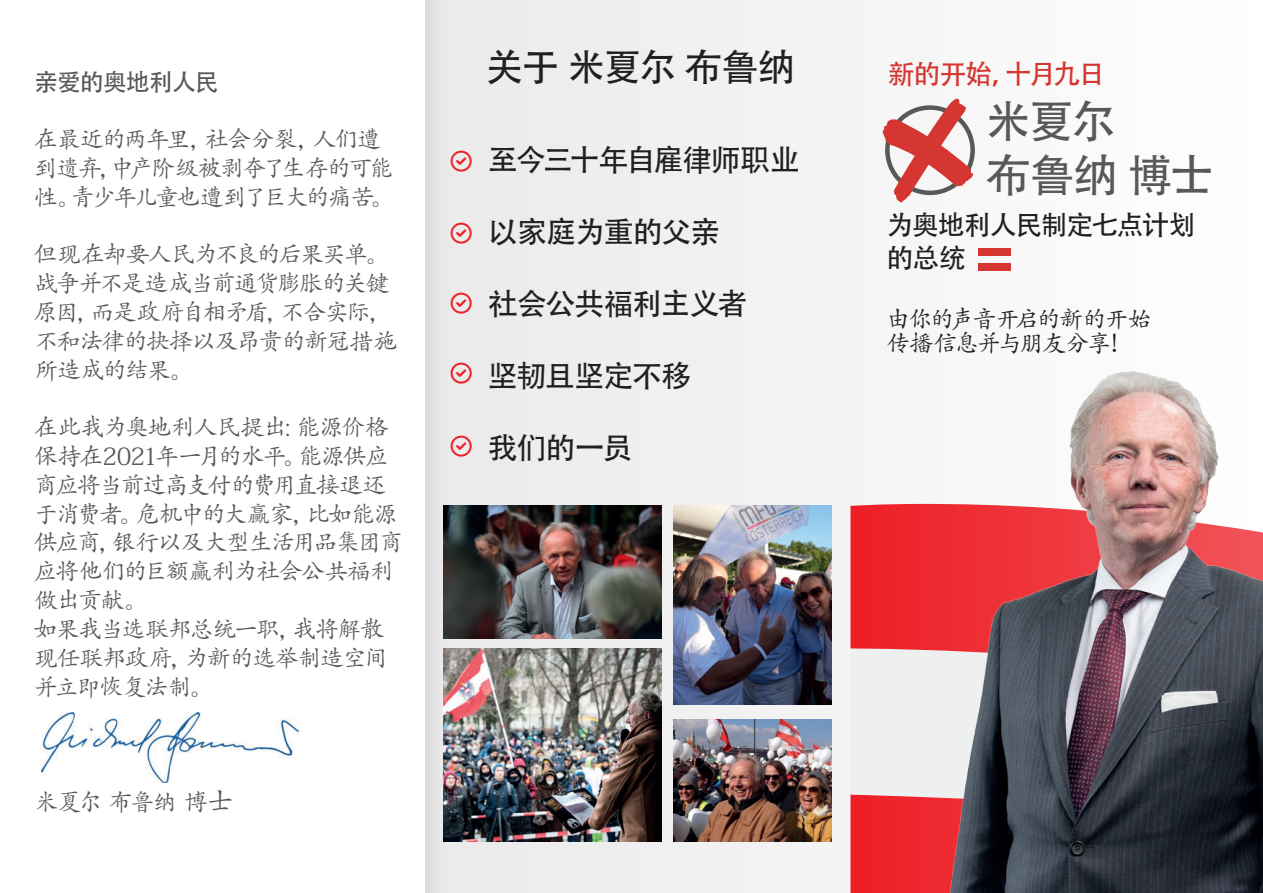
<style>
.page{position:relative;width:1263px;height:893px;background:#fff}
.page>*{position:absolute;margin:0;border:0;box-sizing:border-box;transform-origin:0 0}
.t1{font:45px/54px "Adobe Heiti Std";letter-spacing:-.055em;color:#57585a}
.t2{font:37.5px "Adobe Heiti Std";letter-spacing:-.045em;color:#231f20}
.t3{font:30px "Adobe Heiti Std";letter-spacing:-.04em;color:#231f20}
.t4{font:27px/32.4px "Adobe Heiti Std";letter-spacing:-.055em;color:#231f20}
.t5{font:27px "Adobe Heiti Std";letter-spacing:-.055em;color:#d53631}
.t6{font:24px/28.8px "Adobe Kaiti Std";letter-spacing:-.07em;color:#57585a}
.t7{font:24px/24px "Adobe Kaiti Std";letter-spacing:-.09em;color:#231f20}
.t8{font:24px "Adobe Heiti Std";letter-spacing:-.05em;color:#57585a}
.s1{font-size:27px}
</style>
<div class="page">
<div style="left:419px;top:0;width:844px;height:893px;background:#f2f2f2"></div>
<img style="left:41px;top:713px;width:258px;height:69px">
<img style="left:673px;top:506px;width:158px;height:198px">
<img style="left:673px;top:719px;width:158px;height:122px">
<img style="left:443px;top:649px;width:219px;height:192px">
<img style="left:443px;top:506px;width:219px;height:133px">
<svg style="left:850px;top:504px;width:73px;height:389px;fill:#ee252c"></svg>
<svg style="left:882px;top:98px;width:93px;height:105px"></svg>
<div style="left:978px;top:248px;width:33px;height:8px;background:#d53631"></div>
<div style="left:978px;top:263px;width:33px;height:7px;background:#d53631"></div>
<img style="left:923px;top:334px;width:340px;height:559px">
<p class="t8" style="left:34px;top:67px;width:186px">亲爱的奥地利人民</p>
<p class="t6" style="left:34px;top:125px;width:363px">在最近的两年里，社会分裂，人们遭到遗弃，中产阶级被剥夺了生存的可能性。青少年儿童也遭到了巨大的痛苦。</p>
<p class="t6" style="left:34px;top:240px;width:365px">但现在却要人民为不良的后果买单。战争并不是造成当前通货膨胀的关键原因，而是政府自相矛盾，不合实际，不和法律的抉择以及昂贵的新冠措施所造成的结果。</p>
<p class="t6" style="left:34px;top:413px;width:371px">在此我为奥地利人民提出: 能源价格保持在2021年一月的水平。能源供应商应将当前过高支付的费用直接退还于消费者。危机中的大赢家，比如能源供应商，银行以及大型生活用品集团商应将他们的巨额赢利为社会公共福利做出贡献。<br>如果我当选联邦总统一职，我将解散现任联邦政府，为新的选举制造空间并立即恢复法制。</p>
<p class="t6" style="left:34px;top:788px;width:201px">米夏尔 布鲁纳 博<span class="s1">士</span></p>
<h2 class="t2" style="left:486px;top:45px;width:311px">关于 米夏尔 布鲁纳</h2>
<p class="t3" style="left:488px;top:142px;width:313px">至今三十年自雇律师职业</p>
<p class="t3" style="left:488px;top:214px;width:234px">以家庭为重的父亲</p>
<p class="t3" style="left:488px;top:286px;width:261px">社会公共福利主义者</p>
<p class="t3" style="left:488px;top:358px;width:205px">坚韧且坚定不移</p>
<p class="t3" style="left:488px;top:430px;width:146px">我们的一员</p>
<p class="t5" style="left:888px;top:58px;width:219px">新的开始，十月九日</p>
<h1 class="t1" style="left:985px;top:95px;width:230px">米夏尔<br>布鲁纳 博士</h1>
<p class="t4" style="left:887px;top:210px;width:311px">为奥地利人民制定七点计划的总统</p>
<p class="t7" style="left:887px;top:307px;width:267px">由你的声音开启的新的开始传播信息并与朋友分享！</p>
</div>
